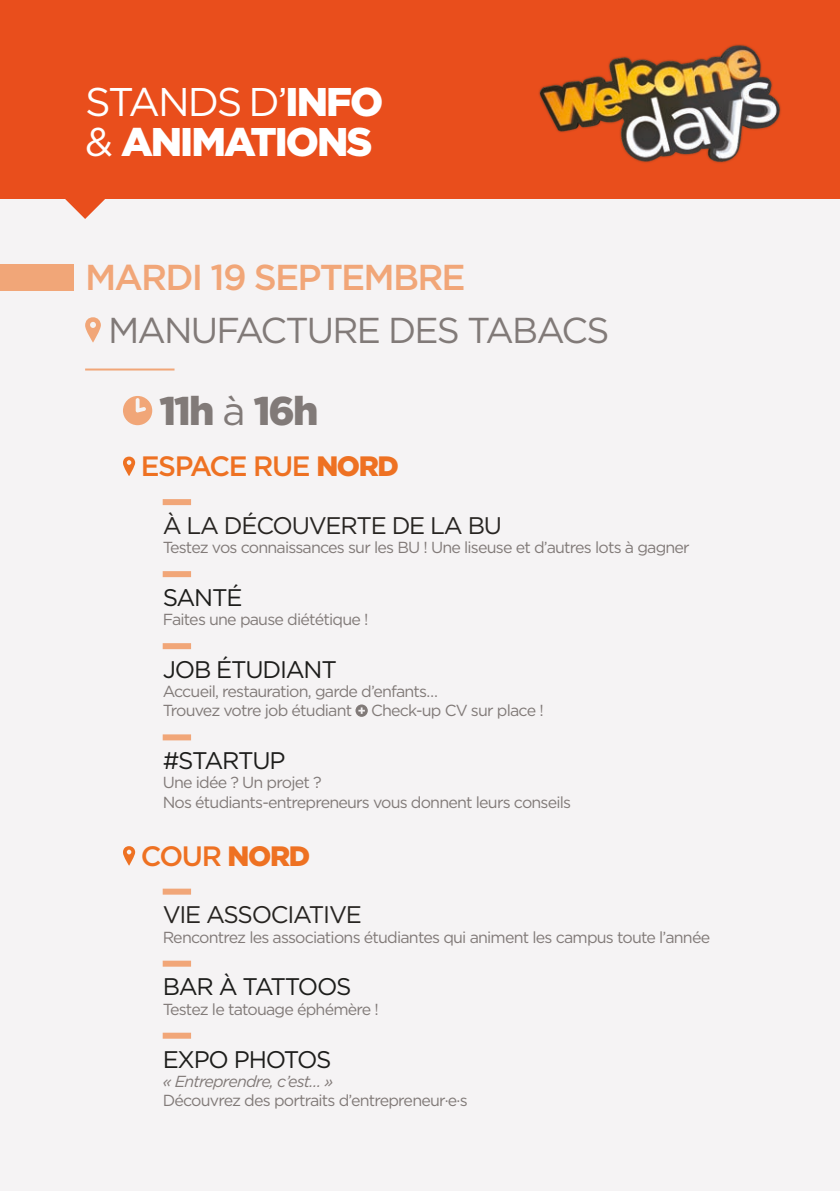
<style>
.page{position:relative;width:840px;height:1191px;background:#fff}
.page>*{position:absolute;margin:0;border:0;box-sizing:border-box;transform-origin:0 0}
.t1{font:900 40px/40px "Gotham";letter-spacing:-.05em;color:#fff}
.t2{font:900 40px "Gotham";letter-spacing:-.05em;color:#817a78}
.t3{font:36px "Gotham";letter-spacing:-.05em;color:#817a78}
.t4{font:500 36px "Gotham";letter-spacing:-.05em;color:#f1a678}
.t5{font:500 28px "Gotham";letter-spacing:-.05em;color:#ee7122}
.t6{font:24px "Gotham";letter-spacing:-.05em;color:#1d1d1b}
.t7{font:24px "Gotham";letter-spacing:-.05em;color:#272421}
.t8{font:16px "Gotham";letter-spacing:-.05em;color:#817a78}
.t9{font:italic 16px "Gotham";letter-spacing:-.05em;color:#817a78}
.s1{font-weight:400}
.s2{font-weight:900}
</style>
<div class="page">
<div style="left:0;top:0;width:839px;height:1191px;background:#f5f3f4"></div>
<div style="left:0;top:0;width:839px;height:199px;background:#e94e1c"></div>
<svg style="left:123px;top:396px;width:29px;height:29px"></svg>
<svg style="left:85px;top:317px;width:16px;height:26px"></svg>
<hr style="left:85px;top:368px;width:89px;height:2px;background:#f1a678">
<svg style="left:123px;top:456px;width:12px;height:20px"></svg>
<svg style="left:123px;top:846px;width:12px;height:19px"></svg>
<div style="left:163px;top:499px;width:28px;height:6px;background:#f1a678"></div>
<div style="left:163px;top:571px;width:28px;height:6px;background:#f1a678"></div>
<div style="left:163px;top:643px;width:28px;height:6px;background:#f1a678"></div>
<svg style="left:355px;top:704px;width:12px;height:13px"></svg>
<div style="left:163px;top:734px;width:28px;height:6px;background:#f1a678"></div>
<div style="left:163px;top:888px;width:28px;height:6px;background:#f1a678"></div>
<div style="left:163px;top:960px;width:28px;height:6px;background:#f1a678"></div>
<div style="left:163px;top:1032px;width:28px;height:6px;background:#f1a678"></div>
<div style="left:0;top:264px;width:74px;height:26px;background:#f1a678"></div>
<svg style="left:65px;top:199px;width:40px;height:20px"></svg>
<img style="left:539px;top:44px;width:242px;height:119px">
<p class="t1" style="left:85px;top:81px;width:299px"><span class="s1">STANDS D’</span>INFO <span class="s1">&amp;</span> ANIMATIONS</p>
<p class="t4" style="left:85px;top:257px;width:382px">MARDI 19 SEPTEMBRE</p>
<p class="t3" style="left:108px;top:310px;width:502px">MANUFACTURE DES TABACS</p>
<p class="t2" style="left:159px;top:388px;width:160px">11h <span class="s1">à</span> 16h</p>
<p class="t5" style="left:141px;top:450px;width:259px">ESPACE RUE <span class="s2">NORD</span></p>
<p class="t7" style="left:163px;top:512px;width:340px">À LA DÉCOUVERTE DE LA BU</p>
<p class="t8" style="left:163px;top:538px;width:528px">Testez vos connaissances sur les BU ! Une liseuse et d’autres lots à gagner</p>
<p class="t6" style="left:163px;top:584px;width:81px">SANTÉ</p>
<p class="t8" style="left:163px;top:610px;width:207px">Faites une pause diététique !</p>
<p class="t6" style="left:163px;top:656px;width:176px">JOB ÉTUDIANT</p>
<p class="t8" style="left:163px;top:682px;width:277px">Accueil, restauration, garde d’enfants…</p>
<p class="t8" style="left:163px;top:702px;width:382px">Trouvez votre job étudiant Check-up CV sur place !</p>
<p class="t6" style="left:163px;top:747px;width:124px">#STARTUP</p>
<p class="t8" style="left:163px;top:774px;width:160px">Une idée ? Un projet ?</p>
<p class="t8" style="left:163px;top:793px;width:410px">Nos étudiants-entrepreneurs vous donnent leurs conseils</p>
<p class="t5" style="left:141px;top:840px;width:171px">COUR <span class="s2">NORD</span></p>
<p class="t7" style="left:163px;top:901px;width:201px">VIE ASSOCIATIVE</p>
<p class="t8" style="left:163px;top:928px;width:548px">Rencontrez les associations étudiantes qui animent les campus toute l’année</p>
<p class="t6" style="left:163px;top:973px;width:190px">BAR À TATTOOS</p>
<p class="t8" style="left:163px;top:1000px;width:217px">Testez le tatouage éphémère !</p>
<p class="t6" style="left:163px;top:1045px;width:170px">EXPO PHOTOS</p>
<p class="t9" style="left:163px;top:1072px;width:172px">« Entreprendre, c’est… »</p>
<p class="t8" style="left:163px;top:1091px;width:306px">Découvrez des portraits d’entrepreneur·e·s</p>
</div>
